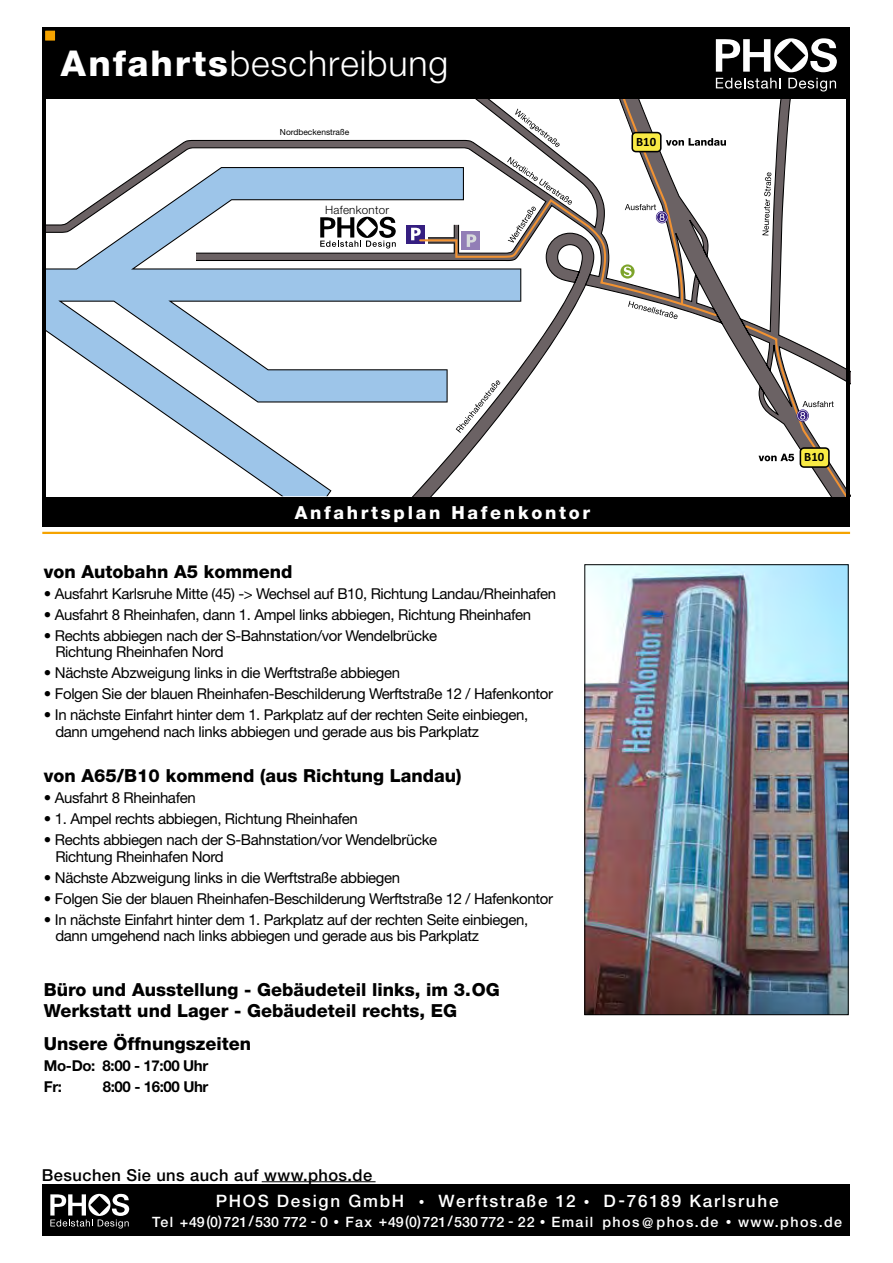
<style>
.page{position:relative;width:893px;height:1263px;background:#fff}
.page>*{position:absolute;margin:0;border:0;box-sizing:border-box;transform-origin:0 0}
.t1{font:300 35.7px "Helvetica Neue LT Std";letter-spacing:.025em;color:#fff}
.t2{font:800 18px/21.6px "Helvetica Neue";color:#000}
.t3{font:800 18px "Helvetica Neue";letter-spacing:.15em;color:#fff}
.t4{font:500 17.1px "Helvetica Neue";letter-spacing:.1em;color:#fff}
.t5{font:500 16.5px "Helvetica Neue";letter-spacing:.025em;color:#000}
.t6{font:15px/16.5px "Helvetica Neue";letter-spacing:-.025em;color:#000}
.t7{font:700 15px/21px "Helvetica Neue LT Std";letter-spacing:-.025em;color:#000}
.t8{font:500 14.25px "Helvetica Neue";letter-spacing:.1em;color:#fff}
.t9{font:700 12.75px "Calibri";color:#000}
.t10{font:300 11.55px "Helvetica Neue";letter-spacing:.025em;color:#000}
.t11{font:8.4px "Helvetica Neue";color:#000}
.s1{font-family:"Helvetica Neue";font-weight:800}
.s2{font-size:11.4px}
</style>
<div class="page">
<div style="left:43px;top:1184px;width:807px;height:52px;background:#000"></div>
<div style="left:42px;top:28px;width:808px;height:499px;background:#000"></div>
<div style="left:42px;top:28px;width:16px;height:16px;background:#f5a300;border:3px solid #000"></div>
<svg style="left:50px;top:1194px;width:79px;height:34px"></svg>
<hr style="left:262px;top:1181px;width:114px;height:1px;background:#000">
<svg style="left:716px;top:38px;width:121px;height:34px"></svg>
<svg style="left:716px;top:78px;width:65px;height:11px"></svg>
<svg style="left:788px;top:78px;width:48px;height:14px"></svg>
<hr style="left:42px;top:532px;width:808px;height:2px;background:#f5a300">
<svg style="left:46px;top:99px;width:800px;height:397px;background:#e1e8ef"></svg>
<svg style="left:456px;top:380px;width:44px;height:53px;background:#cdcbcc"></svg>
<svg style="left:762px;top:172px;width:9px;height:63px"></svg>
<svg style="left:320px;top:217px;width:76px;height:32px"></svg>
<div style="left:406px;top:225px;width:19px;height:19px;background:#351e80"></div>
<div style="left:185px;top:249px;width:11px;height:16px;background:#fff"></div>
<svg style="left:411px;top:99px;width:315px;height:220px;background:#d1d0d1"></svg>
<svg style="left:745px;top:325px;width:101px;height:171px;background:#cec9c4"></svg>
<img style="left:586px;top:566px;width:261px;height:447px">
<div style="left:584px;top:564px;width:265px;height:451px;border:1px solid #000"></div>
<h1 class="t1" style="left:61px;top:42px;width:389px"><span class="s1">Anfahrts</span>beschreibung</h1>
<p class="t11" style="left:280px;top:127px;width:71px">Nordbeckenstraße</p>
<p class="t10" style="left:325px;top:202px;width:66px">Hafenkontor</p>
<p class="t9" style="left:636px;top:134px;width:21px">B10</p>
<p class="t3" style="left:295px;top:501px;width:297px">Anfahrtsplan Hafenkontor</p>
<p class="t2" style="left:44px;top:560px;width:250px">von Autobahn A5 kommend</p>
<p class="t6" style="left:44px;top:585px;width:514px">• Ausfahrt Karlsruhe Mitte (45) -&gt; Wechsel auf B10, Richtung Landau/Rheinhafen</p>
<p class="t6" style="left:44px;top:606px;width:489px">• Ausfahrt 8 Rheinhafen, dann 1. Ampel links abbiegen, Richtung Rheinhafen</p>
<p class="t6" style="left:55px;top:627px;width:383px;text-indent:-11px">• Rechts abbiegen nach der S-Bahnstation/vor Wendelbrücke<br>Richtung Rheinhafen Nord</p>
<p class="t6" style="left:44px;top:664px;width:358px">• Nächste Abzweigung links in die Werftstraße abbiegen</p>
<p class="t6" style="left:44px;top:685px;width:511px">• Folgen Sie der blauen Rheinhafen-Beschilderung Werftstraße 12 / Hafenkontor</p>
<p class="t6" style="left:55px;top:706px;width:474px;text-indent:-11px">• In nächste Einfahrt hinter dem 1. Parkplatz auf der rechten Seite einbiegen, dann umgehend nach links abbiegen und gerade aus bis Parkplatz</p>
<p class="t2" style="left:44px;top:765px;width:419px">von A65/B10 kommend (aus Richtung Landau)</p>
<p class="t6" style="left:44px;top:789px;width:153px">• Ausfahrt 8 Rheinhafen</p>
<p class="t6" style="left:44px;top:810px;width:315px">• 1. Ampel rechts abbiegen, Richtung Rheinhafen</p>
<p class="t6" style="left:55px;top:831px;width:383px;text-indent:-11px">• Rechts abbiegen nach der S-Bahnstation/vor Wendelbrücke<br>Richtung Rheinhafen Nord</p>
<p class="t6" style="left:44px;top:869px;width:358px">• Nächste Abzweigung links in die Werftstraße abbiegen</p>
<p class="t6" style="left:44px;top:890px;width:511px">• Folgen Sie der blauen Rheinhafen-Beschilderung Werftstraße 12 / Hafenkontor</p>
<p class="t6" style="left:55px;top:911px;width:474px;text-indent:-11px">• In nächste Einfahrt hinter dem 1. Parkplatz auf der rechten Seite einbiegen, dann umgehend nach links abbiegen und gerade aus bis Parkplatz</p>
<p class="t2" style="left:44px;top:978px;width:457px">Büro und Ausstellung - Gebäudeteil links, im 3.OG<br>Werkstatt und Lager - Gebäudeteil rechts, EG</p>
<p class="t2" style="left:44px;top:1033px;width:209px">Unsere Öffnungszeiten</p>
<p class="t7" style="left:44px;top:1055px;width:166px">Mo-Do: 8:00 - 17:00 Uhr<br>Fr:</p>
<p class="t7" style="left:103px;top:1076px;width:107px">8:00 - 16:00 Uhr</p>
<p class="t5" style="left:42px;top:1165px;width:332px">Besuchen Sie uns auch auf www.phos.de</p>
<p class="t9" style="left:804px;top:449px;width:21px">B10</p>
<p class="t4" style="left:216px;top:1191px;width:564px">PHOS Design GmbH <span class="s2">•</span> Werftstraße 12 <span class="s2">•</span> D-76189 Karlsruhe</p>
<p class="t8" style="left:152px;top:1213px;width:691px">Tel +49(0)721/530 772 - 0 <span class="s2">•</span> Fax +49(0)721/530 772 - 2 2 <span class="s2">•</span> Email phos@phos.de <span class="s2">•</span> www.phos.de</p>
</div>
